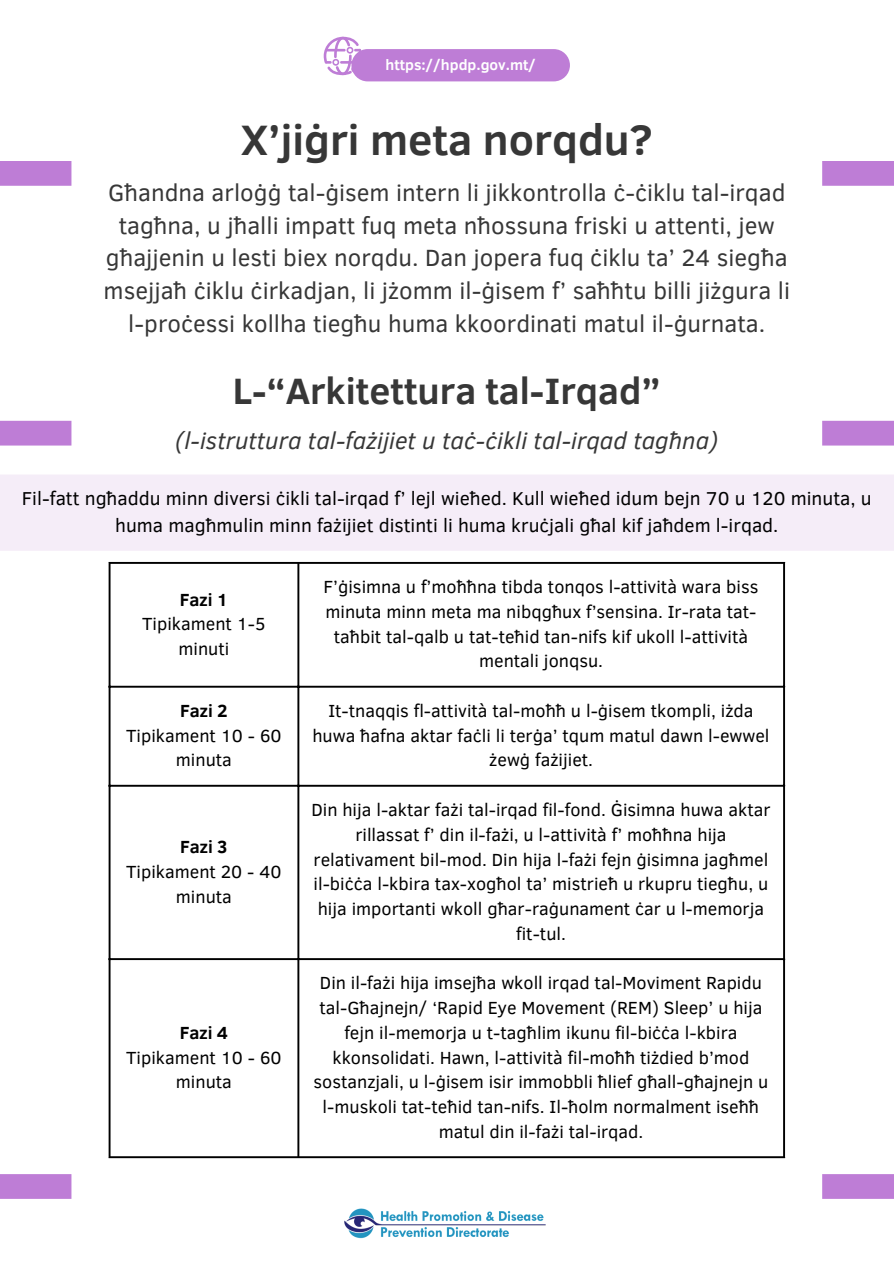
<style>
.page{position:relative;width:894px;height:1264px;background:#fff}
.page>*{position:absolute;margin:0;border:0;box-sizing:border-box;transform-origin:0 0}
.t1{font:700 43.65px "Clear Sans";color:#373737}
.t2{font:700 37.65px "Clear Sans";color:#373737}
.t3{font:24px/32.7px "Clear Sans";color:#373737;text-align:center}
.t4{font:italic 24px "Clear Sans";color:#373737}
.t5{font:19.2px/26.7px "Clear Sans";color:#000;text-align:center}
.t6{font:18px/24.8px "Clear Sans";color:#000;text-align:center}
.t7{font:700 18px "Clear Sans";color:#000}
.t8{font:700 14.85px "Clear Sans";color:#fff}
</style>
<div class="page">
<svg style="left:323px;top:37px;width:38px;height:38px"></svg>
<div style="left:351px;top:49px;width:218px;height:32px;background:#be7dd6;border-radius:16px"></div>
<div style="left:0;top:161px;width:71px;height:25px;background:#be7dd6"></div>
<div style="left:822px;top:161px;width:71px;height:25px;background:#be7dd6"></div>
<img style="left:344px;top:1208px;width:202px;height:31px">
<hr style="left:109px;top:564px;width:1px;height:592px;background:#000">
<hr style="left:297px;top:564px;width:2px;height:592px;background:#000">
<hr style="left:782px;top:564px;width:2px;height:592px;background:#000">
<hr style="left:109px;top:562px;width:675px;height:2px;background:#000">
<hr style="left:109px;top:685px;width:675px;height:2px;background:#000">
<hr style="left:109px;top:784px;width:675px;height:2px;background:#000">
<hr style="left:109px;top:958px;width:675px;height:2px;background:#000">
<hr style="left:109px;top:1156px;width:675px;height:2px;background:#000">
<div style="left:0;top:475px;width:893px;height:76px;background:#f5edf8"></div>
<div style="left:0;top:421px;width:71px;height:24px;background:#be7dd6"></div>
<div style="left:822px;top:421px;width:71px;height:24px;background:#be7dd6"></div>
<div style="left:0;top:1174px;width:71px;height:24px;background:#be7dd6"></div>
<div style="left:822px;top:1174px;width:71px;height:24px;background:#be7dd6"></div>
<p class="t8" style="left:385px;top:54px;width:152px">https://hpdp.gov.mt/</p>
<h1 class="t1" style="left:240px;top:108px;width:413px">X’jiġri meta norqdu?</h1>
<h3 class="t3" style="left:103px;top:175px;width:687px">Għandna arloġġ tal-ġisem intern li jikkontrolla ċ-ċiklu tal-irqad tagħna, u jħalli impatt fuq meta nħossuna friski u attenti, jew għajjenin u lesti biex norqdu. Dan jopera fuq ċiklu ta’ 24 siegħa msejjaħ ċiklu ċirkadjan, li jżomm il-ġisem f’ saħħtu billi jiżgura li l-proċessi kollha tiegħu huma kkoordinati matul il-ġurnata.</h3>
<p class="t2" style="left:233px;top:363px;width:429px">L-“Arkitettura tal-Irqad”</p>
<p class="t4" style="left:175px;top:423px;width:544px">(l-istruttura tal-fażijiet u taċ-ċikli tal-irqad tagħna)</p>
<p class="t5" style="left:22px;top:484px;width:851px">Fil-fatt ngħaddu minn diversi ċikli tal-irqad f’ lejl wieħed. Kull wieħed idum bejn 70 u 120 minuta, u huma magħmulin minn fażijiet distinti li huma kruċjali għal kif jaħdem l-irqad.</p>
<h2 class="t7" style="left:180px;top:586px;width:50px">Fazi 1</h2>
<h3 class="t6" style="left:142px;top:610px;width:125px">Tipikament 1-5 minuti</h3>
<p class="t7" style="left:180px;top:697px;width:49px">Fazi 2</p>
<p class="t6" style="left:126px;top:722px;width:157px">Tipikament 10 - 60 minuta</p>
<p class="t7" style="left:180px;top:833px;width:49px">Fazi 3</p>
<p class="t6" style="left:126px;top:858px;width:157px">Tipikament 20 - 40 minuta</p>
<p class="t7" style="left:180px;top:1019px;width:50px">Fazi 4</p>
<p class="t6" style="left:126px;top:1043px;width:157px">Tipikament 10 - 60 minuta</p>
<h4 class="t6" style="left:323px;top:573px;width:436px">F’ġisimna u f’moħħna tibda tonqos l-attività wara biss minuta minn meta ma nibqgħux f’sensina. Ir-rata tat&shy;taħbit tal-qalb u tat-teħid tan-nifs kif ukoll l-attività mentali jonqsu.</h4>
<p class="t6" style="left:312px;top:697px;width:458px">It-tnaqqis fl-attività tal-moħħ u l-ġisem tkompli, iżda huwa ħafna aktar faċli li terġa’ tqum matul dawn l-ewwel żewġ fażijiet.</p>
<p class="t6" style="left:311px;top:796px;width:460px">Din hija l-aktar fażi tal-irqad fil-fond. Ġisimna huwa aktar rillassat f’ din il-fażi, u l-attività f’ moħħna hija relativament bil-mod. Din hija l-fażi fejn ġisimna jagħmel il-biċċa l-kbira tax-xogħol ta’ mistrieħ u rkupru tiegħu, u hija importanti wkoll għar-raġunament ċar u l-memorja fit-tul.</p>
<p class="t6" style="left:313px;top:969px;width:456px">Din il-fażi hija imsejħa wkoll irqad tal-Moviment Rapidu tal-Għajnejn/ ‘Rapid Eye Movement (REM) Sleep’ u hija fejn il-memorja u t-tagħlim ikunu fil-biċċa l-kbira kkonsolidati. Hawn, l-attività fil-moħħ tiżdied b’mod sostanzjali, u l-ġisem isir immobbli ħlief għall-għajnejn u l-muskoli tat-teħid tan-nifs. Il-ħolm normalment iseħħ matul din il-fażi tal-irqad.</p>
</div>
